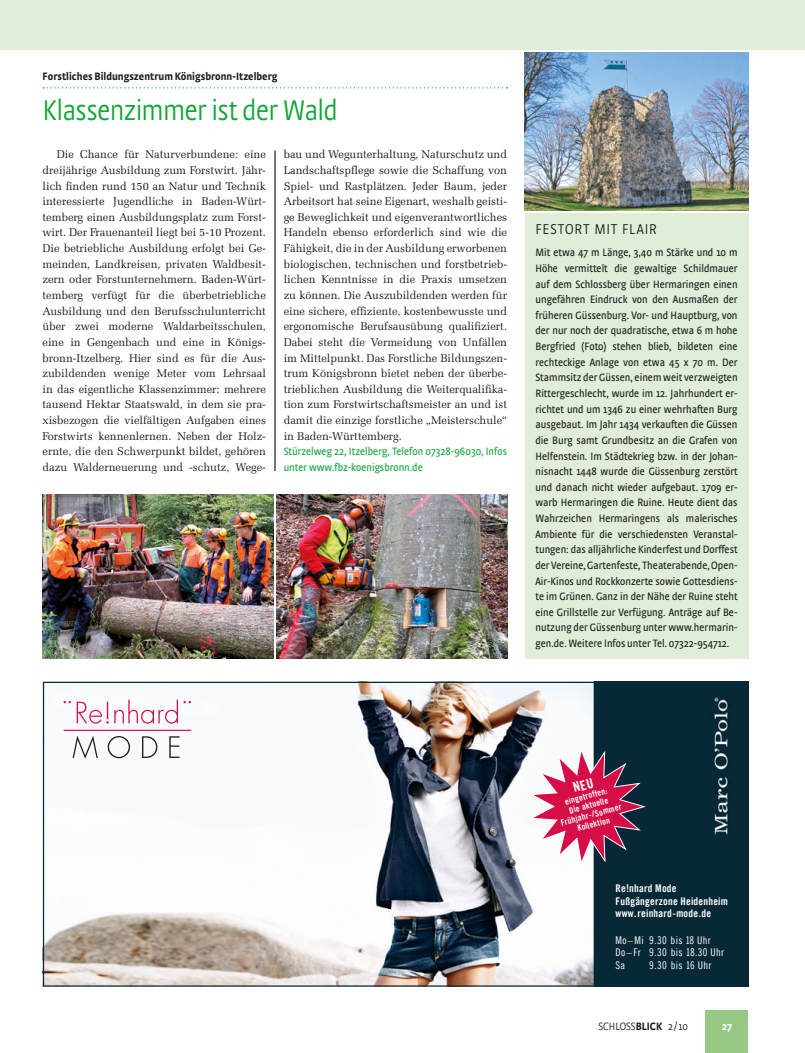
<style>
.page{position:relative;width:805px;height:1053px;background:#fff}
.page>*{position:absolute;margin:0;border:0;box-sizing:border-box;transform-origin:0 0}
.t1{font:300 30px "Strada Cond";letter-spacing:-.025em;color:#13a638}
.t2{font:300 15px "Strada Cond";letter-spacing:.055em;color:#1d1d1b}
.t3{font:11.25px/15.6px "Zapf Elliptical 711 BT";color:#1d1d1b;text-align:justify}
.t4{font:11.25px/15.6px "Strada Cond";color:#1d1d1b;text-align:justify}
.t5{font:700 11.25px "Strada Cond";color:#1d1d1b}
.t6{font:300 11.25px "Strada Cond";color:#1d1d1b}
.t7{font:700 11.25px "Strada Cond";color:#fff}
.t8{font:10.62px/12.5px "Trade Gothic LT Com Bd Cn 20";letter-spacing:.02em;color:#fff}
.t9{font:10.62px/12.5px "Trade Gothic LT Com Cn 18";letter-spacing:.03em;color:#fff}
.t10{font:8.75px/9.6px "Trade Gothic LT Com Bd Cn 20";color:#fff;text-align:center}
.s1{font-family:"Strada Cond";color:#13a638}
.s2{font-weight:700}
</style>
<div class="page">
<div style="left:705px;top:1010px;width:43px;height:42px;background:#96c884"></div>
<div style="left:0;top:0;width:804px;height:50px;background:#dfedd9"></div>
<img style="left:43px;top:494px;width:230px;height:164px">
<img style="left:276px;top:494px;width:231px;height:164px">
<svg style="left:43px;top:87px;width:464px;height:1px"></svg>
<hr style="left:275px;top:150px;width:1px;height:321px;background:#1d1d1b">
<div style="left:524px;top:213px;width:224px;height:445px;background:#dfedd9"></div>
<img style="left:524px;top:52px;width:224px;height:158px">
<img style="left:45px;top:683px;width:701px;height:301px">
<svg style="left:73px;top:735px;width:25px;height:23px"></svg>
<svg style="left:108px;top:736px;width:22px;height:22px"></svg>
<svg style="left:142px;top:736px;width:15px;height:21px"></svg>
<svg style="left:169px;top:736px;width:10px;height:21px"></svg>
<svg style="left:64px;top:701px;width:7px;height:2px"></svg>
<svg style="left:77px;top:699px;width:114px;height:24px"></svg>
<hr style="left:64px;top:729px;width:127px;height:1px;background:#d60e47">
<svg style="left:529px;top:747px;width:117px;height:118px"></svg>
<p class="t5" style="left:43px;top:71px;width:236px">Forstliches Bildungszentrum Königsbronn-Itzelberg</p>
<p class="t1" style="left:43px;top:98px;width:297px">Klassenzimmer ist der Wald</p>
<p class="t3" style="left:43px;top:146px;width:225px;text-indent:14px">Die Chance für Naturverbundene: eine dreijährige Ausbildung zum Forstwirt. Jähr&shy;lich finden rund 150 an Natur und Technik interessierte Jugendliche in Baden-Würt&shy;temberg einen Ausbildungsplatz zum Forst&shy;wirt. Der Frauenanteil liegt bei 5-10 Prozent.<br>Die betriebliche Ausbildung erfolgt bei Ge&shy;meinden, Landkreisen, privaten Waldbesit&shy;zern oder Forstunternehmern. Baden-Würt&shy;temberg verfügt für die überbetriebliche Ausbildung und den Berufsschulunterricht über zwei moderne Waldarbeitsschulen, eine in Gengenbach und eine in Königs&shy;bronn-Itzelberg. Hier sind es für die Aus&shy;zubildenden wenige Meter vom Lehrsaal in das eigentliche Klassenzimmer: mehrere tausend Hektar Staatswald, in dem sie pra&shy;xisbezogen die vielfältigen Aufgaben eines Forstwirts kennenlernen. Neben der Holz&shy;ernte, die den Schwerpunkt bildet, gehören dazu Walderneuerung und -schutz, Wege-</p>
<p class="t3" style="left:283px;top:146px;width:225px;text-align:left">bau und Wegunterhaltung, Naturschutz und Landschaftspflege sowie die Schaffung von Spiel- und Rastplätzen. Jeder Baum, jeder Arbeitsort hat seine Eigenart, weshalb geisti&shy;ge Beweglichkeit und eigenverantwortliches Handeln ebenso erforderlich sind wie die Fähigkeit, die in der Ausbildung erworbenen biologischen, technischen und forstbetrieb&shy;lichen Kenntnisse in die Praxis umsetzen zu können. Die Auszubildenden werden für eine sichere, effiziente, kostenbewusste und ergonomische Berufsausübung qualifiziert.<br>Dabei steht die Vermeidung von Unfällen im Mittelpunkt. Das Forstliche Bildungszen&shy;trum Königsbronn bietet neben der überbe&shy;trieblichen Ausbildung die Weiterqualifika&shy;tion zum Forstwirtschaftsmeister an und ist damit die einzige forstliche „Meisterschule“ in Baden-Württemberg.<br><span class="s1">Stürzelweg 22, Itzelberg, Telefon 07328-96030, Infos unter www.fbz-koenigsbronn.de</span></p>
<p class="t2" style="left:535px;top:222px;width:123px">FESTORT MIT FLAIR</p>
<p class="t4" style="left:535px;top:246px;width:203px">Mit etwa 47 m Länge, 3,40 m Stärke und 10 m Höhe vermittelt die gewaltige Schildmauer auf dem Schlossberg über Hermaringen einen ungefähren Eindruck von den Ausmaßen der früheren Güssenburg. Vor- und Hauptburg, von der nur noch der quadratische, etwa 6 m hohe Bergfried (Foto) stehen blieb, bildeten eine rechteckige Anlage von etwa 45 x 70 m. Der Stammsitz der Güssen, einem weit verzweigten Rittergeschlecht, wurde im 12. Jahrhundert er&shy;richtet und um 1346 zu einer wehrhaften Burg ausgebaut. Im Jahr 1434 verkauften die Güssen die Burg samt Grundbesitz an die Grafen von Helfenstein. Im Städtekrieg bzw. in der Johan&shy;nisnacht 1448 wurde die Güssenburg zerstört und danach nicht wieder aufgebaut. 1709 er&shy;warb Hermaringen die Ruine. Heute dient das Wahrzeichen Hermaringens als malerisches Ambiente für die verschiedensten Veranstal&shy;tungen: das alljährliche Kinderfest und Dorffest der Vereine, Gartenfeste, Theaterabende, Open-Air-Kinos und Rockkonzerte sowie Gottesdiens&shy;te im Grünen. Ganz in der Nähe der Ruine steht eine Grillstelle zur Verfügung. Anträge auf Be&shy;nutzung der Güssenburg unter www.hermarin&shy;gen.de. Weitere Infos unter Tel. 07322-954712.</p>
<p class="t10" style="left:554px;top:799px;width:64px;rotate:-15deg">eingetroffen:<br>Die aktuelle<br>Frühjahr-/Sommer<br>Kollektion</p>
<p class="t8" style="left:615px;top:881px;width:114px">Re!nhard Mode<br>Fußgängerzone Heidenheim www.reinhard-mode.de</p>
<p class="t9" style="left:615px;top:933px;width:110px">Mo–Mi 9.30 bis 18 Uhr<br>Do–Fr 9.30 bis 18.30 Uhr<br>Sa</p>
<p class="t9" style="left:649px;top:958px;width:64px">9.30 bis 16 Uhr</p>
<p class="t6" style="left:598px;top:1021px;width:91px">SCHLOSS<span class="s2">BLICK</span> 2 / 10</p>
<p class="t7" style="left:721px;top:1021px;width:12px">27</p>
</div>
